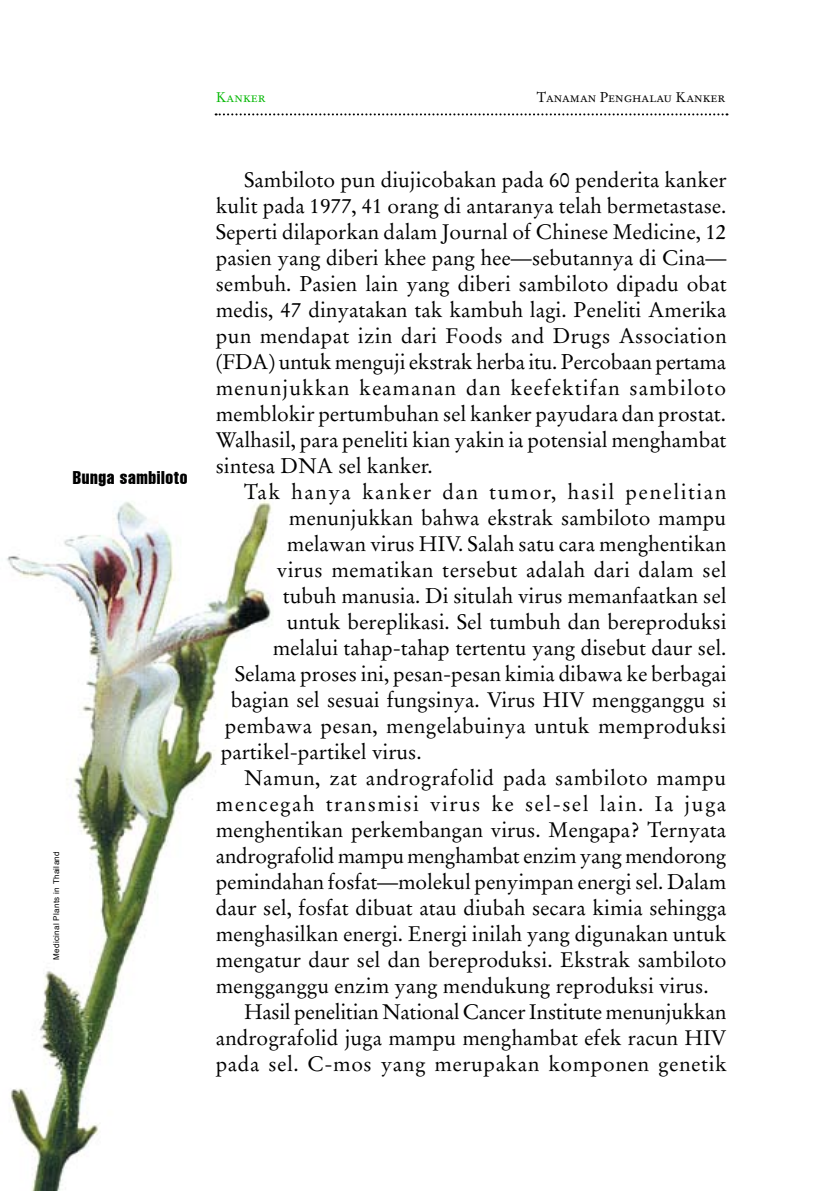
<style>
.page{position:relative;width:840px;height:1191px;background:#fff}
.page>*{position:absolute;margin:0;border:0;box-sizing:border-box;transform-origin:0 0}
.t1{font:21px/26px "Stempel Garamond";color:#000;text-align:justify}
.t2{font:21px "Stempel Garamond";letter-spacing:.07em;color:#000}
.t3{font:21px "Stempel Garamond";letter-spacing:.02em;color:#000}
.t4{font:21px "Stempel Garamond";letter-spacing:.025em;color:#000}
.t5{font:extra-condensed 18px "Helvetica";letter-spacing:.035em;color:#000}
.t6{font:14px "Stempel Garamond Roman SC";color:#000}
.t7{font:14px "Stempel Garamond Roman SC";color:#00b700}
.t8{font:8px "Helvetica";letter-spacing:.04em;color:#000}
</style>
<div class="page">
<svg style="left:215px;top:113px;width:512px;height:2px"></svg>
<img style="left:6px;top:500px;width:266px;height:691px">
<p class="t5" style="left:73px;top:466px;width:116px">Bunga sambiloto</p>
<p class="t8" style="left:50px;top:960px;width:110px;rotate:-90deg">Medicinal Plants in Thailand</p>
<p class="t7" style="left:216px;top:89px;width:51px">Kanker</p>
<p class="t6" style="left:536px;top:89px;width:190px">Tanaman Penghalau Kanker</p>
<p class="t1" style="left:215px;top:166px;width:512px;text-indent:28px">Sambiloto pun diujicobakan pada 60 penderita kanker kulit pada 1977, 41 orang di antaranya telah bermetastase.<br>Seperti dilaporkan dalam Journal of Chinese Medicine, 12 pasien yang diberi khee pang hee—sebutannya di Cina— sembuh. Pasien lain yang diberi sambiloto dipadu obat medis, 47 dinyatakan tak kambuh lagi. Peneliti Amerika pun mendapat izin dari Foods and Drugs Association (FDA) untuk menguji ekstrak herba itu. Percobaan pertama menunjukkan keamanan dan keefektifan sambiloto memblokir pertumbuhan sel kanker payudara dan prostat.<br>Walhasil, para peneliti kian yakin ia potensial menghambat sintesa DNA sel kanker.</p>
<p class="t2" style="left:244px;top:479px;width:483px">Tak hanya kanker dan tumor, hasil penelitian</p>
<p class="t1" style="left:289px;top:504px;width:438px">menunjukkan bahwa ekstrak sambiloto mampu</p>
<p class="t1" style="left:287px;top:530px;width:441px">melawan virus HIV. Salah satu cara menghentikan</p>
<p class="t3" style="left:277px;top:557px;width:451px">virus mematikan tersebut adalah dari dalam sel</p>
<p class="t1" style="left:283px;top:582px;width:445px">tubuh manusia. Di situlah virus memanfaatkan sel</p>
<p class="t1" style="left:287px;top:608px;width:441px">untuk bereplikasi. Sel tumbuh dan bereproduksi</p>
<p class="t1" style="left:273px;top:634px;width:455px">melalui tahap-tahap tertentu yang disebut daur sel.</p>
<p class="t1" style="left:234px;top:660px;width:493px">Selama proses ini, pesan-pesan kimia dibawa ke berbagai</p>
<p class="t1" style="left:231px;top:686px;width:497px">bagian sel sesuai fungsinya. Virus HIV mengganggu si</p>
<p class="t1" style="left:225px;top:712px;width:503px">pembawa pesan, mengelabuinya untuk memproduksi</p>
<p class="t1" style="left:221px;top:738px;width:202px">partikel-partikel virus.</p>
<p class="t3" style="left:244px;top:765px;width:483px">Namun, zat andrografolid pada sambiloto mampu</p>
<p class="t2" style="left:216px;top:791px;width:511px">mencegah transmisi virus ke sel-sel lain. Ia juga</p>
<p class="t1" style="left:216px;top:816px;width:511px">menghentikan perkembangan virus. Mengapa? Ternyata</p>
<p class="t1" style="left:216px;top:842px;width:512px">andrografolid mampu menghambat enzim yang mendorong</p>
<p class="t1" style="left:216px;top:868px;width:511px">pemindahan fosfat—molekul penyimpan energi sel. Dalam</p>
<p class="t1" style="left:216px;top:894px;width:512px">daur sel, fosfat dibuat atau diubah secara kimia sehingga</p>
<p class="t1" style="left:216px;top:920px;width:512px">menghasilkan energi. Energi inilah yang digunakan untuk</p>
<p class="t1" style="left:216px;top:946px;width:512px">mengatur daur sel dan bereproduksi. Ekstrak sambiloto</p>
<p class="t1" style="left:216px;top:972px;width:494px">mengganggu enzim yang mendukung reproduksi virus.</p>
<p class="t1" style="left:244px;top:998px;width:483px">Hasil penelitian National Cancer Institute menunjukkan</p>
<p class="t1" style="left:216px;top:1024px;width:512px">andrografolid juga mampu menghambat efek racun HIV</p>
<p class="t4" style="left:216px;top:1051px;width:512px">pada sel. C-mos yang merupakan komponen genetik</p>
</div>
